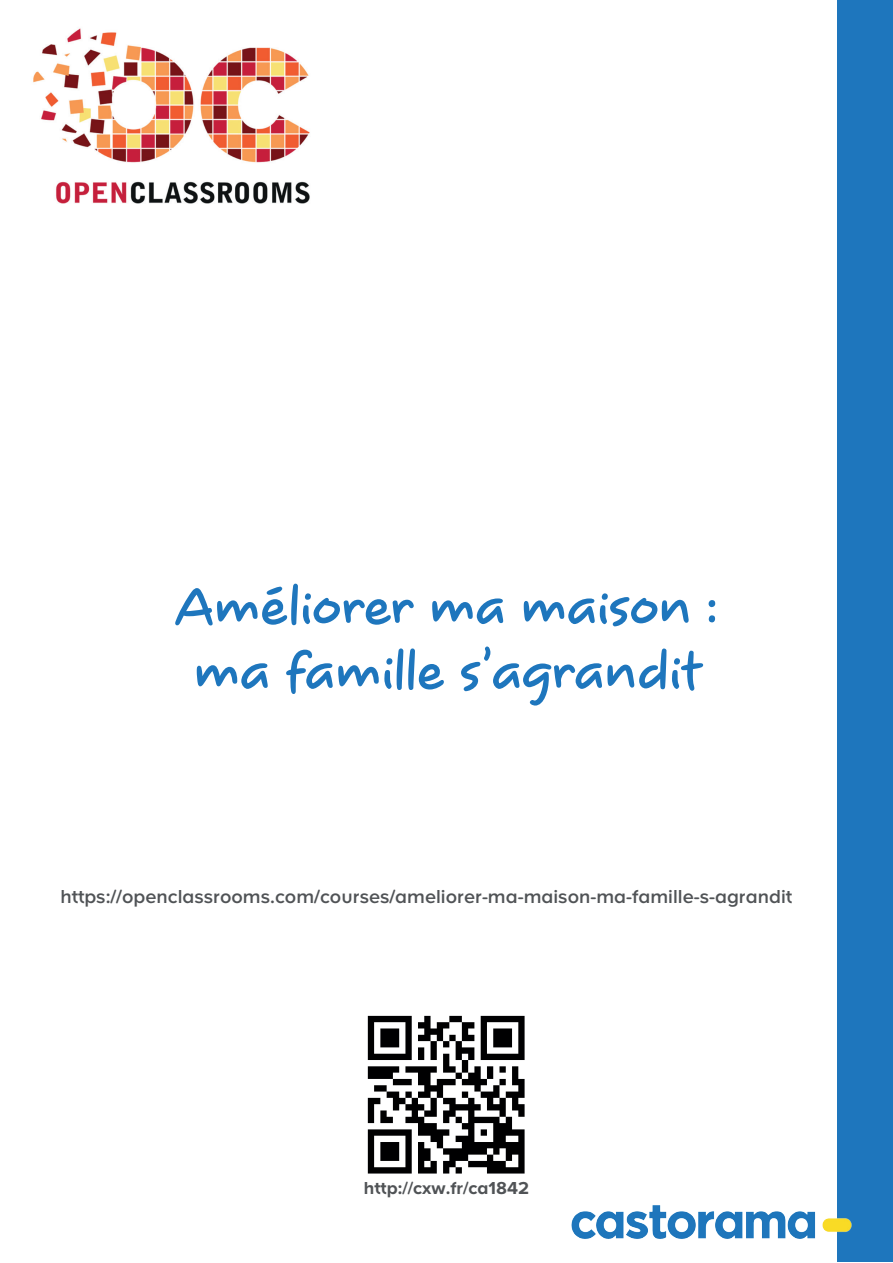
<style>
.page{position:relative;width:893px;height:1263px;background:#fff}
.page>*{position:absolute;margin:0;border:0;box-sizing:border-box;transform-origin:0 0}
.t1{font:54px/64.8px "Mano";color:#1e76bd;text-align:center}
.t2{font:500 19.5px "Casto";color:#505356}
.t3{font:700 18px "Casto";color:#505356}
</style>
<div class="page">
<div style="left:837px;top:0;width:56px;height:1261px;background:#1e76bd"></div>
<img style="left:33px;top:28px;width:277px;height:176px">
<img style="left:571px;top:1205px;width:281px;height:34px">
<img style="left:367px;top:1015px;width:158px;height:159px">
<h1 class="t1" style="left:176px;top:575px;width:542px">Améliorer ma maison : ma famille s’agrandit</h1>
<p class="t2" style="left:60px;top:885px;width:733px">https://openclassrooms.com/courses/ameliorer-ma-maison-ma-famille-s-agrandit</p>
<p class="t3" style="left:364px;top:1177px;width:167px">http://cxw.fr/ca1842</p>
</div>
